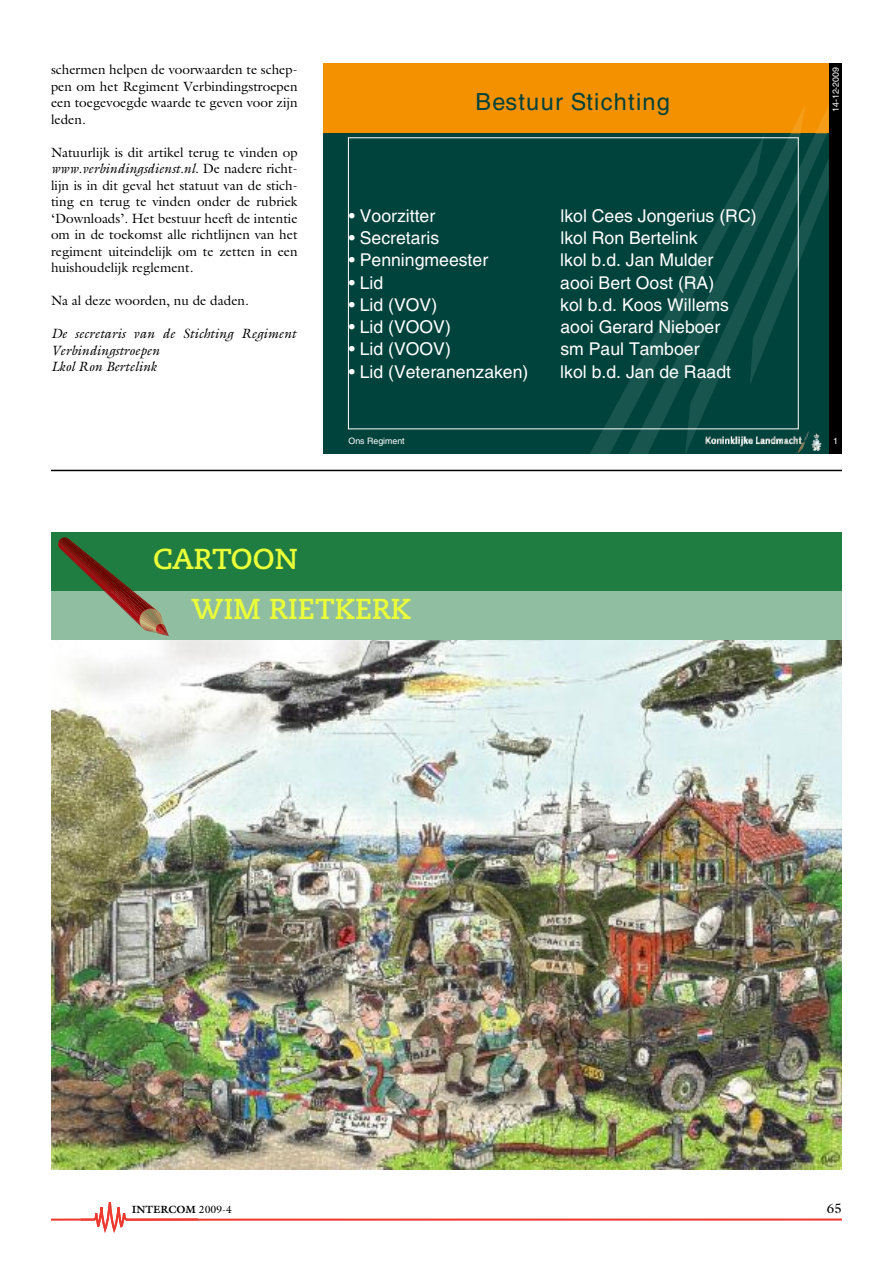
<style>
.page{position:relative;width:893px;height:1263px;background:#fff}
.page>*{position:absolute;margin:0;border:0;box-sizing:border-box;transform-origin:0 0}
.t1{font:700 28.8px/49.5px "Caecilia";color:#ebff38}
.t2{font:23.55px "Helvetica";letter-spacing:.055em;color:#00423c}
.t3{font:17.7px "Helvetica";color:#fff}
.t4{font:13.5px/16.5px "Galliard";color:#000;text-align:justify}
.t5{font:italic 13.5px/16.5px "Galliard";color:#000}
.t6{font:700 10.5px "Galliard";color:#000}
.t7{font:8.85px "Helvetica";color:#fff}
.s1{font-style:italic}
.s2{font-weight:400}
</style>
<div class="page">
<svg style="left:51px;top:1202px;width:791px;height:31px"></svg>
<div style="left:323px;top:64px;width:519px;height:390px;background:#00423c"></div>
<div style="left:323px;top:64px;width:519px;height:69px;background:#f49100"></div>
<svg style="left:791px;top:106px;width:14px;height:27px"></svg>
<svg style="left:765px;top:133px;width:62px;height:321px"></svg>
<svg style="left:816px;top:105px;width:13px;height:28px"></svg>
<svg style="left:765px;top:157px;width:64px;height:229px"></svg>
<svg style="left:589px;top:135px;width:176px;height:319px"></svg>
<div style="left:829px;top:64px;width:13px;height:390px;background:#000"></div>
<img style="left:706px;top:432px;width:115px;height:21px">
<hr style="left:51px;top:470px;width:791px;height:1px;background:#000">
<img style="left:51px;top:639px;width:791px;height:530px">
<div style="left:51px;top:575px;width:791px;height:64px;background:#90bea0"></div>
<div style="left:51px;top:532px;width:791px;height:59px;background:#207d41"></div>
<svg style="left:58px;top:537px;width:111px;height:99px"></svg>
<p class="t4" style="left:51px;top:62px;width:248px">schermen helpen de voorwaarden te schep&shy;pen om het Regiment Verbindingstroepen een toegevoegde waarde te geven voor zijn leden.</p>
<p class="t4" style="left:51px;top:144px;width:248px">Natuurlijk is dit artikel terug te vinden op <span class="s1">www.verbindingsdienst.nl</span>. De nadere richt&shy;lijn is in dit geval het statuut van de stich&shy;ting en terug te vinden onder de rubriek ‘Downloads’. Het bestuur heeft de intentie om in de toekomst alle richtlijnen van het regiment uiteindelijk om te zetten in een huishoudelijk reglement.</p>
<p class="t4" style="left:51px;top:293px;width:199px">Na al deze woorden, nu de daden.</p>
<p class="t5" style="left:51px;top:326px;width:247px">De secretaris van de Stichting Regiment<br>Verbindingstroepen<br>Lkol Ron Bertelink</p>
<h2 class="t2" style="left:475px;top:93px;width:196px">Bestuur Stichting</h2>
<h3 class="t3" style="left:349px;top:209px;width:88px">• Voorzitter</h3>
<h3 class="t3" style="left:560px;top:209px;width:198px">lkol Cees Jongerius (RC)</h3>
<h3 class="t3" style="left:349px;top:231px;width:92px">• Secretaris</h3>
<h3 class="t3" style="left:560px;top:231px;width:139px">lkol Ron Bertelink</h3>
<h3 class="t3" style="left:349px;top:254px;width:141px">• Penningmeester</h3>
<h3 class="t3" style="left:560px;top:254px;width:154px">lkol b.d. Jan Mulder</h3>
<h3 class="t3" style="left:349px;top:276px;width:36px">• Lid</h3>
<h3 class="t3" style="left:560px;top:276px;width:155px">aooi Bert Oost (RA)</h3>
<h3 class="t3" style="left:349px;top:298px;width:90px">• Lid (VOV)</h3>
<h3 class="t3" style="left:560px;top:298px;width:170px">kol b.d. Koos Willems</h3>
<h3 class="t3" style="left:349px;top:320px;width:104px">• Lid (VOOV)</h3>
<h3 class="t3" style="left:560px;top:320px;width:161px">aooi Gerard Nieboer</h3>
<h3 class="t3" style="left:349px;top:343px;width:104px">• Lid (VOOV)</h3>
<h3 class="t3" style="left:560px;top:343px;width:141px">sm Paul Tamboer</h3>
<h3 class="t3" style="left:349px;top:365px;width:181px">• Lid (Veteranenzaken)</h3>
<h3 class="t3" style="left:560px;top:365px;width:172px">lkol b.d. Jan de Raadt</h3>
<p class="t7" style="left:348px;top:438px;width:58px">Ons Regiment</p>
<h1 class="t1" style="left:191px;top:537px;width:221px;text-indent:-38px">CARTOON<br>WIM RIETKERK</h1>
<p class="t7" style="left:832px;top:112px;width:46px;rotate:-90deg">14-12-2009</p>
<p class="t7" style="left:833px;top:438px;width:6px">1</p>
<p class="t6" style="left:132px;top:1203px;width:102px">INTERCOM <span class="s2">2009-4</span></p>
<p class="t4" style="left:827px;top:1200px;width:17px">65</p>
</div>
